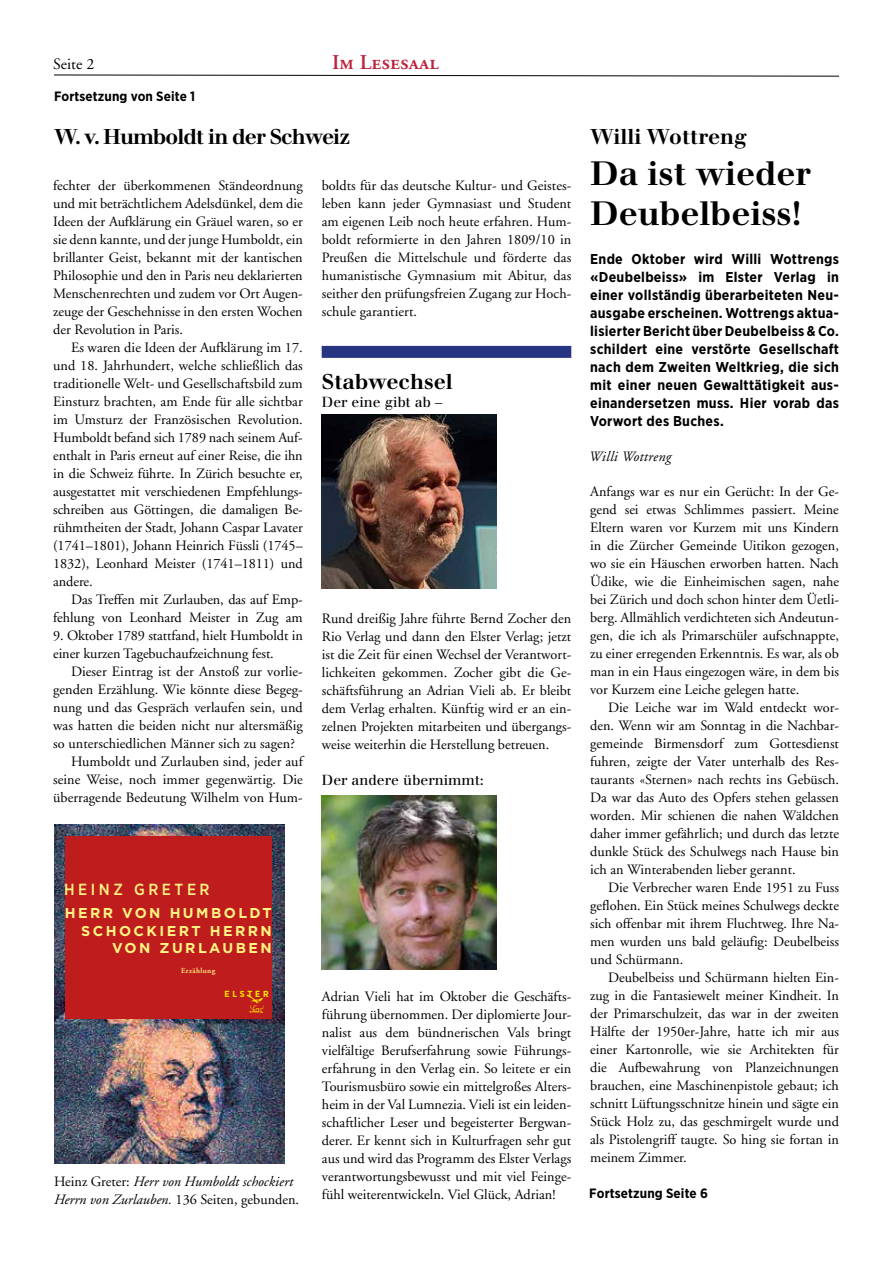
<style>
.page{position:relative;width:893px;height:1263px;background:#fff}
.page>*{position:absolute;margin:0;border:0;box-sizing:border-box;transform-origin:0 0}
.t1{font:33px/40.5px "Walbaum Bold Os F";color:#000}
.t2{font:21px "Walbaum Bold Os F";letter-spacing:-.045em;color:#000}
.t3{font:21px "Walbaum Bold Os F";color:#000}
.t4{font:21px "Adobe Garamond Semibold SC";color:#be223d}
.t5{font:500 16.05px "Gotham Narrow";letter-spacing:.22em;color:#fff482}
.t6{font:15.75px "Adobe Garamond";letter-spacing:.005em;color:#000}
.t7{font:14.25px/18px "Adobe Garamond";color:#000;text-align:justify}
.t8{font:700 14.25px/18px "Gotham Narrow";letter-spacing:.02em;color:#000;text-align:justify}
.t9{font:italic 14.25px/18px "Adobe Garamond";color:#000}
.t10{font:700 14.25px/17.1px "Gotham";letter-spacing:.17em;color:#fff482;text-align:right}
.t11{font:14.25px "Walbaum";color:#000}
.t12{font:italic 14.25px "Adobe Garamond";letter-spacing:.02em;color:#000}
.t13{font:700 13.5px "Gotham Narrow";letter-spacing:.01em;color:#000}
.t14{font:700 8.85px "Gotham Narrow";letter-spacing:.32em;color:#ffed00}
.t15{font:600 7.65px "Adobe Garamond Pro";letter-spacing:.05em;color:#fff482}
.s1{font-style:normal}
</style>
<div class="page">
<svg style="left:54px;top:74px;width:785px;height:3px"></svg>
<img style="left:322px;top:414px;width:174px;height:175px">
<img style="left:322px;top:795px;width:174px;height:174px">
<div style="left:322px;top:346px;width:249px;height:12px;background:#283583"></div>
<img style="left:54px;top:825px;width:230px;height:339px">
<div style="left:65px;top:836px;width:206px;height:182px;background:#bf1c1d"></div>
<img style="left:246px;top:995px;width:17px;height:18px">
<p class="t6" style="left:53px;top:56px;width:43px">Seite 2</p>
<h2 class="t4" style="left:332px;top:51px;width:108px">Im Lesesaal</h2>
<p class="t13" style="left:54px;top:87px;width:143px">Fortsetzung von Seite 1</p>
<h2 class="t2" style="left:54px;top:124px;width:297px">W. v. Humboldt in der Schweiz</h2>
<p class="t7" style="left:322px;top:177px;width:251px">boldts für das deutsche Kultur- und Geistes&shy;leben kann jeder Gymnasiast und Student am eigenen Leib noch heute erfahren. Hum&shy;boldt reformierte in den Jahren 1809/10 in Preußen die Mittelschule und förderte das humanistische Gymnasium mit Abitur, das seither den prüfungsfreien Zugang zur Hoch&shy;schule garantiert.</p>
<p class="t7" style="left:53px;top:177px;width:251px">fechter der überkommenen Ständeordnung und mit beträchtlichem Adelsdünkel, dem die Ideen der Aufklärung ein Gräuel waren, so er sie denn kannte, und der junge Humboldt, ein brillanter Geist, bekannt mit der kantischen Philosophie und den in Paris neu deklarierten Menschenrechten und zudem vor Ort Augen&shy;zeuge der Geschehnisse in den ersten Wochen der Revolution in Paris.</p>
<p class="t7" style="left:53px;top:339px;width:251px;text-indent:18px">Es waren die Ideen der Aufklärung im 17. und 18. Jahrhundert, welche schließlich das traditionelle Welt- und Gesellschaftsbild zum Einsturz brachten, am Ende für alle sichtbar im Umsturz der Französischen Revolution.<br>Humboldt befand sich 1789 nach seinem Auf&shy;enthalt in Paris erneut auf einer Reise, die ihn in die Schweiz führte. In Zürich besuchte er, ausgestattet mit verschiedenen Empfehlungs&shy;schreiben aus Göttingen, die damaligen Be&shy;rühmtheiten der Stadt, Johann Caspar Lavater (1741–1801), Johann Heinrich Füssli (1745– 1832), Leonhard Meister (1741–1811) und andere.</p>
<p class="t7" style="left:53px;top:591px;width:251px;text-align:right">Das Treffen mit Zurlauben, das auf Emp&shy;fehlung von Leonhard Meister in Zug am</p>
<p class="t7" style="left:53px;top:627px;width:251px">9. Oktober 1789 stattfand, hielt Humboldt in einer kurzen Tagebuchaufzeichnung fest.</p>
<p class="t7" style="left:71px;top:663px;width:233px">Dieser Eintrag ist der Anstoß zur vorlie-</p>
<p class="t7" style="left:53px;top:681px;width:251px">genden Erzählung. Wie könnte diese Begeg-</p>
<p class="t7" style="left:53px;top:699px;width:251px">nung und das Gespräch verlaufen sein, und</p>
<p class="t7" style="left:53px;top:717px;width:251px">was hatten die beiden nicht nur altersmäßig</p>
<p class="t7" style="left:53px;top:735px;width:243px">so unterschiedlichen Männer sich zu sagen?</p>
<p class="t7" style="left:71px;top:753px;width:233px">Humboldt und Zurlauben sind, jeder auf</p>
<p class="t7" style="left:53px;top:771px;width:251px">seine Weise, noch immer gegenwärtig. Die</p>
<p class="t7" style="left:53px;top:789px;width:251px">überragende Bedeutung Wilhelm von Hum-</p>
<h2 class="t3" style="left:322px;top:369px;width:132px">Stabwechsel</h2>
<p class="t11" style="left:322px;top:393px;width:122px">Der eine gibt ab –</p>
<p class="t7" style="left:322px;top:610px;width:251px">Rund dreißig Jahre führte Bernd Zocher den Rio Verlag und dann den Elster Verlag; jetzt ist die Zeit für einen Wechsel der Verantwort&shy;lichkeiten gekommen. Zocher gibt die Ge&shy;schäftsführung an Adrian Vieli ab. Er bleibt dem Verlag erhalten. Künftig wird er an ein&shy;zelnen Projekten mitarbeiten und übergangs&shy;weise weiterhin die Herstellung betreuen.</p>
<p class="t11" style="left:322px;top:771px;width:163px">Der andere übernimmt:</p>
<p class="t5" style="left:64px;top:879px;width:147px">HEINZ GRETER</p>
<p class="t10" style="left:65px;top:905px;width:209px">HERR VON HUMBOLDT<br>SCHOCKIERT HERRN<br>VON ZURLAUBEN</p>
<p class="t15" style="left:181px;top:966px;width:36px">Erzählung</p>
<p class="t14" style="left:225px;top:988px;width:45px">ELSTER</p>
<p class="t9" style="left:54px;top:1173px;width:247px"><span class="s1">Heinz Greter:</span> Herr von Humboldt schockiert<br>Herrn von Zurlauben. <span class="s1">136 Seiten, gebunden.</span></p>
<p class="t7" style="left:322px;top:988px;width:251px">Adrian Vieli hat im Oktober die Geschäfts&shy;führung übernommen. Der diplomierte Jour&shy;nalist aus dem bündnerischen Vals bringt vielfältige Berufserfahrung sowie Führungs&shy;erfahrung in den Verlag ein. So leitete er ein Tourismusbüro sowie ein mittelgroßes Alters&shy;heim in der Val Lumnezia. Vieli ist ein leiden&shy;schaftlicher Leser und begeisterter Bergwan&shy;derer. Er kennt sich in Kulturfragen sehr gut aus und wird das Programm des Elster Verlags verantwortungsbewusst und mit viel Feinge&shy;fühl weiterentwickeln. Viel Glück, Adrian!</p>
<h2 class="t3" style="left:590px;top:124px;width:158px">Willi Wottreng</h2>
<h1 class="t1" style="left:590px;top:153px;width:222px">Da ist wieder<br>Deubelbeiss!</h1>
<p class="t8" style="left:590px;top:250px;width:250px">Ende Oktober wird Willi Wottrengs «Deubelbeiss» im Elster Verlag in einer vollständig überarbeiteten Neu&shy;ausgabe erscheinen. Wottrengs aktua&shy;lisierter Bericht über Deubelbeiss &amp; Co. schildert eine verstörte Gesellschaft nach dem Zweiten Weltkrieg, die sich mit einer neuen Gewalttätigkeit aus&shy;einandersetzen muss. Hier vorab das Vorwort des Buches.</p>
<p class="t12" style="left:589px;top:449px;width:83px">Willi Wottreng</p>
<p class="t7" style="left:590px;top:483px;width:250px">Anfangs war es nur ein Gerücht: In der Ge&shy;gend sei etwas Schlimmes passiert. Meine Eltern waren vor Kurzem mit uns Kindern in die Zürcher Gemeinde Uitikon gezogen, wo sie ein Häuschen erworben hatten. Nach Üdike, wie die Einheimischen sagen, nahe bei Zürich und doch schon hinter dem Üetli&shy;berg. Allmählich verdichteten sich Andeutun&shy;gen, die ich als Primarschüler aufschnappte, zu einer erregenden Erkenntnis. Es war, als ob man in ein Haus eingezogen wäre, in dem bis vor Kurzem eine Leiche gelegen hatte.</p>
<p class="t7" style="left:590px;top:699px;width:250px;text-indent:18px">Die Leiche war im Wald entdeckt wor&shy;den. Wenn wir am Sonntag in die Nachbar&shy;gemeinde Birmensdorf zum Gottesdienst fuhren, zeigte der Vater unterhalb des Res&shy;taurants «Sternen» nach rechts ins Gebüsch.<br>Da war das Auto des Opfers stehen gelassen worden. Mir schienen die nahen Wäldchen daher immer gefährlich; und durch das letzte dunkle Stück des Schulwegs nach Hause bin ich an Winterabenden lieber gerannt.</p>
<p class="t7" style="left:590px;top:879px;width:250px;text-indent:18px">Die Verbrecher waren Ende 1951 zu Fuss geflohen. Ein Stück meines Schulwegs deckte sich offenbar mit ihrem Fluchtweg. Ihre Na&shy;men wurden uns bald geläufig: Deubelbeiss und Schürmann.</p>
<p class="t7" style="left:590px;top:969px;width:250px;text-indent:18px">Deubelbeiss und Schürmann hielten Ein&shy;zug in die Fantasiewelt meiner Kindheit. In der Primarschulzeit, das war in der zweiten Hälfte der 1950er-Jahre, hatte ich mir aus einer Kartonrolle, wie sie Architekten für die Aufbewahrung von Planzeichnungen brauchen, eine Maschinenpistole gebaut; ich schnitt Lüftungsschnitze hinein und sägte ein Stück Holz zu, das geschmirgelt wurde und als Pistolengriff taugte. So hing sie fortan in meinem Zimmer.</p>
<p class="t13" style="left:589px;top:1185px;width:120px">Fortsetzung Seite 6</p>
</div>
